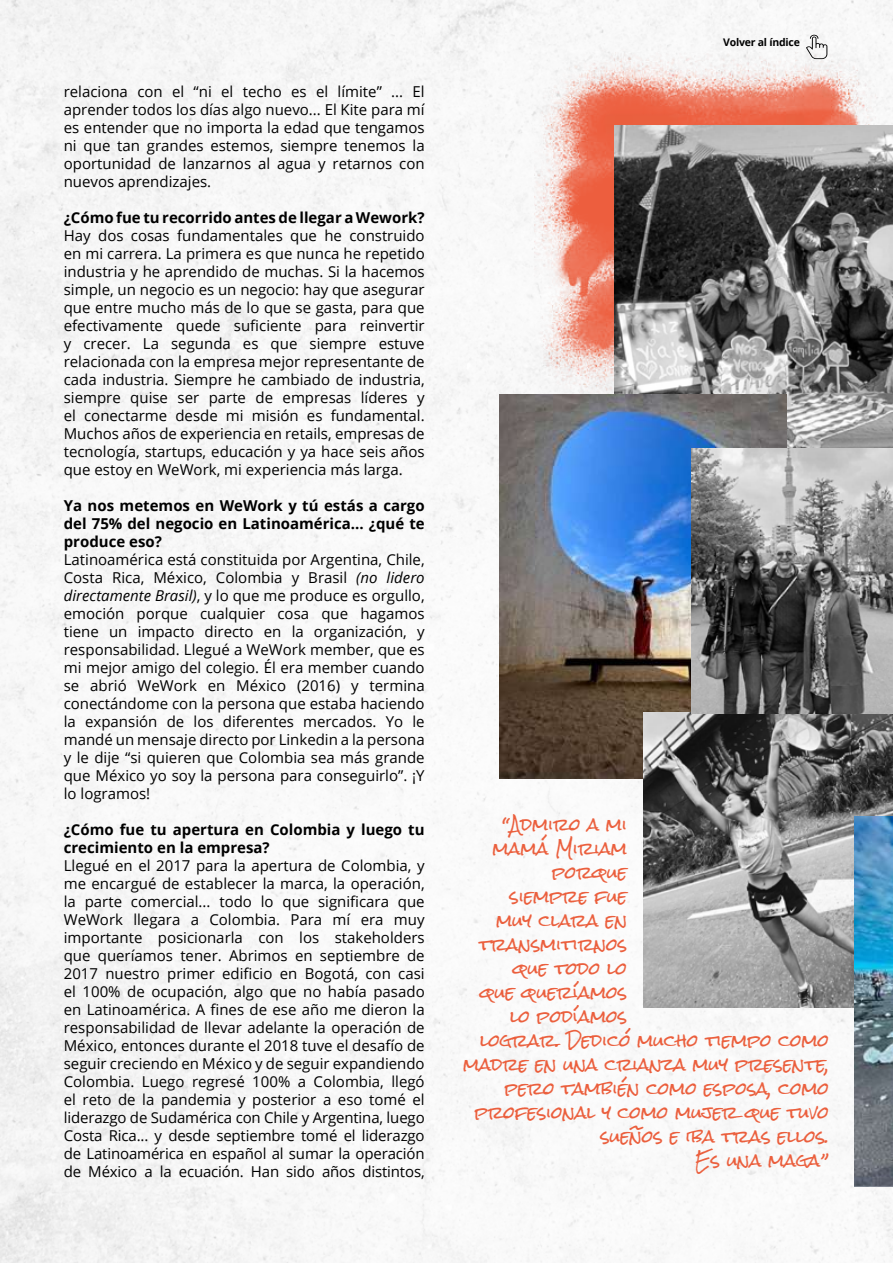
<style>
.page{position:relative;width:893px;height:1263px;background:#fff}
.page>*{position:absolute;margin:0;border:0;box-sizing:border-box;transform-origin:0 0}
.t1{font:16.5px "Rock Salt";color:#eb5f3d}
.t2{font:15px/18px "Open Sans";color:#000;text-align:justify}
.t3{font:700 15px/18px "Open Sans";color:#000;text-align:justify}
.t4{font:700 10.5px "Open Sans";letter-spacing:-.02em;color:#000}
.s1{font-style:italic}
</style>
<div class="page">
<img style="left:0;top:0;width:893px;height:1263px">
<img style="left:534px;top:45px;width:359px;height:350px">
<img style="left:614px;top:126px;width:279px;height:323px">
<img style="left:500px;top:395px;width:287px;height:384px">
<img style="left:643px;top:712px;width:250px;height:296px">
<img style="left:691px;top:449px;width:202px;height:264px">
<img style="left:855px;top:816px;width:38px;height:370px">
<svg style="left:806px;top:35px;width:21px;height:24px"></svg>
<p class="t2" style="left:64px;top:82px;width:362px">relaciona con el “ni el techo es el límite” ... El aprender todos los días algo nuevo... El Kite para mí es entender que no importa la edad que tengamos ni que tan grandes estemos, siempre tenemos la oportunidad de lanzarnos al agua y retarnos con nuevos aprendizajes.</p>
<p class="t3" style="left:64px;top:208px;width:362px">¿Cómo fue tu recorrido antes de llegar a Wework?</p>
<p class="t2" style="left:64px;top:226px;width:362px">Hay dos cosas fundamentales que he construido en mi carrera. La primera es que nunca he repetido industria y he aprendido de muchas. Si la hacemos simple, un negocio es un negocio: hay que asegurar que entre mucho más de lo que se gasta, para que efectivamente quede suficiente para reinvertir y crecer. La segunda es que siempre estuve relacionada con la empresa mejor representante de cada industria. Siempre he cambiado de industria, siempre quise ser parte de empresas líderes y el conectarme desde mi misión es fundamental.<br>Muchos años de experiencia en retails, empresas de tecnología, startups, educación y ya hace seis años que estoy en WeWork, mi experiencia más larga.</p>
<p class="t3" style="left:64px;top:496px;width:362px">Ya nos metemos en WeWork y tú estás a cargo del 75% del negocio en Latinoamérica... ¿qué te produce eso?</p>
<p class="t2" style="left:64px;top:550px;width:362px">Latinoamérica está constituida por Argentina, Chile, Costa Rica, México, Colombia y Brasil <span class="s1">(no lidero directamente Brasil)</span>, y lo que me produce es orgullo, emoción porque cualquier cosa que hagamos tiene un impacto directo en la organización, y responsabilidad. Llegué a WeWork member, que es mi mejor amigo del colegio. Él era member cuando se abrió WeWork en México (2016) y termina conectándome con la persona que estaba haciendo la expansión de los diferentes mercados. Yo le mandé un mensaje directo por Linkedin a la persona y le dije “si quieren que Colombia sea más grande que México yo soy la persona para conseguirlo”. ¡Y lo logramos!</p>
<p class="t3" style="left:64px;top:820px;width:362px">¿Cómo fue tu apertura en Colombia y luego tu crecimiento en la empresa?</p>
<p class="t2" style="left:64px;top:856px;width:362px">Llegué en el 2017 para la apertura de Colombia, y me encargué de establecer la marca, la operación, la parte comercial... todo lo que significara que WeWork llegara a Colombia. Para mí era muy importante posicionarla con los stakeholders que queríamos tener. Abrimos en septiembre de 2017 nuestro primer edificio en Bogotá, con casi el 100% de ocupación, algo que no había pasado en Latinoamérica. A fines de ese año me dieron la responsabilidad de llevar adelante la operación de México, entonces durante el 2018 tuve el desafío de seguir creciendo en México y de seguir expandiendo Colombia. Luego regresé 100% a Colombia, llegó el reto de la pandemia y posterior a eso tomé el liderazgo de Sudamérica con Chile y Argentina, luego Costa Rica... y desde septiembre tomé el liderazgo de Latinoamérica en español al sumar la operación de México a la ecuación. Han sido años distintos,</p>
<p class="t4" style="left:723px;top:35px;width:78px">Volver al índice</p>
<p class="t1" style="left:502px;top:815px;width:127px">“Admiro a mi</p>
<p class="t1" style="left:493px;top:839px;width:136px">mamá Miriam</p>
<p class="t1" style="left:552px;top:863px;width:77px">porque</p>
<p class="t1" style="left:510px;top:887px;width:119px">siempre fue</p>
<p class="t1" style="left:497px;top:911px;width:132px">muy clara en</p>
<p class="t1" style="left:479px;top:935px;width:149px">transmitirnos</p>
<p class="t1" style="left:513px;top:959px;width:116px">que todo lo</p>
<p class="t1" style="left:480px;top:983px;width:149px">que queríamos</p>
<p class="t1" style="left:510px;top:1007px;width:119px">lo podíamos</p>
<p class="t1" style="left:480px;top:1031px;width:351px">lograr. Dedicó mucho tiempo como</p>
<p class="t1" style="left:463px;top:1055px;width:367px">madre en una crianza muy presente,</p>
<p class="t1" style="left:505px;top:1079px;width:326px">pero también como esposa, como</p>
<p class="t1" style="left:475px;top:1103px;width:356px">profesional y como mujer que tuvo</p>
<p class="t1" style="left:600px;top:1127px;width:230px">sueños e iba tras ellos.</p>
<p class="t1" style="left:695px;top:1151px;width:136px">Es una maga”</p>
</div>
